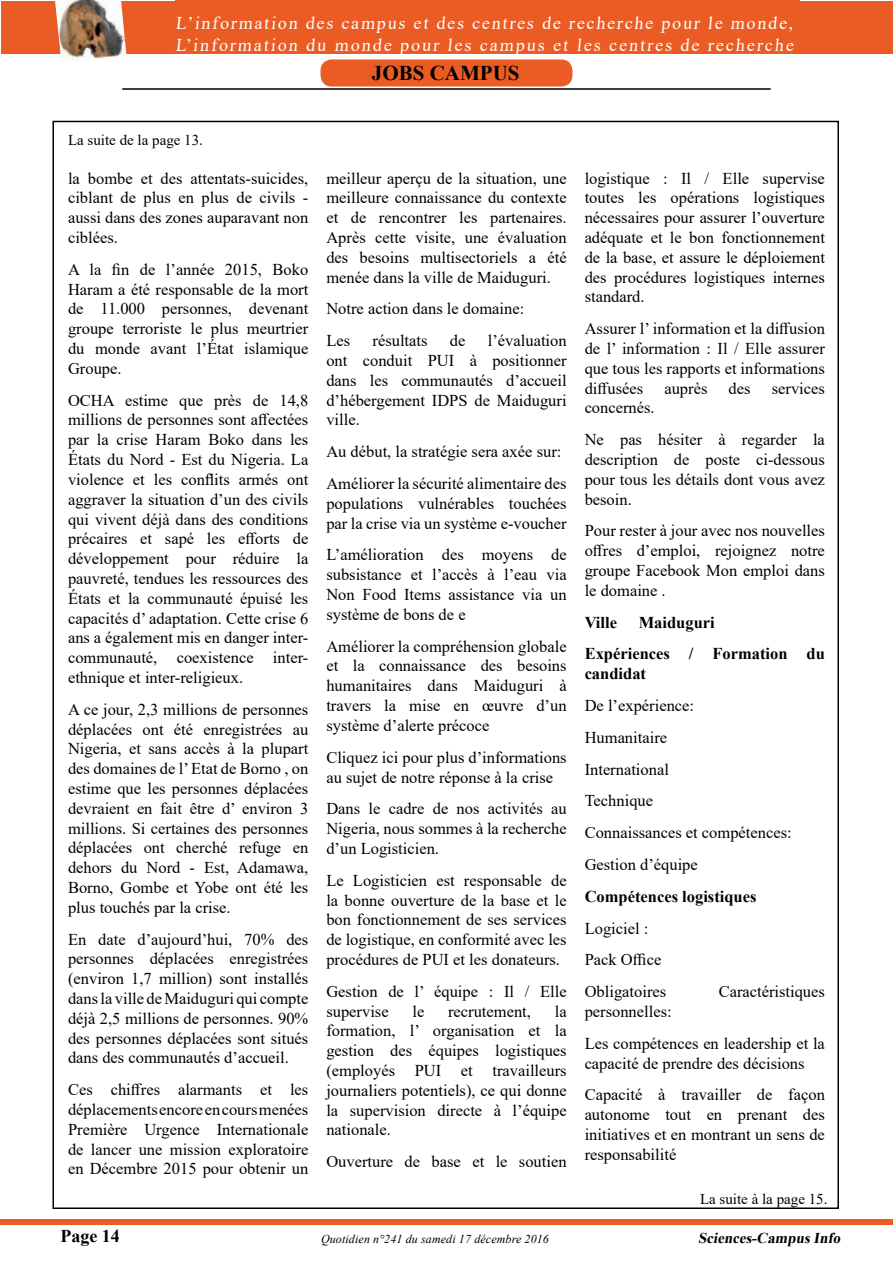
<style>
.page{position:relative;width:893px;height:1263px;background:#fff}
.page>*{position:absolute;margin:0;border:0;box-sizing:border-box;transform-origin:0 0}
.t1{font:700 21px "Times New Roman";color:#000}
.t2{font:18px/21.6px "Times New Roman";letter-spacing:.105em;color:#fff}
.t3{font:700 18px "Times New Roman";color:#000}
.t4{font:16.5px/19.8px "Times New Roman";color:#000;text-align:justify}
.t5{font:700 16.5px/31.8px "Times New Roman";color:#000}
.t6{font:15px "Times New Roman";color:#000}
.t7{font:italic 700 15px "Times New Roman";color:#000}
.t8{font:italic 12px "Times New Roman";letter-spacing:.01em;color:#000}
</style>
<div class="page">
<div style="left:1px;top:1219px;width:892px;height:6px;background:#ea5c24"></div>
<div style="left:1px;top:2px;width:892px;height:52px;background:#ea5c24"></div>
<img style="left:55px;top:0;width:72px;height:61px">
<div style="left:175px;top:0;width:625px;height:53px;background:#ea5c24"></div>
<hr style="left:122px;top:88px;width:649px;height:2px;background:#000">
<div style="left:321px;top:60px;width:251px;height:26px;background:#ea5c24;border-radius:11px"></div>
<div style="left:320px;top:59px;width:252px;height:28px;border:2px solid #ea5c24;border-radius:11px"></div>
<p class="t2" style="left:175px;top:12px;width:622px">L’information des campus et des centres de recherche pour le monde,<br>L’information du monde pour les campus et les centres de recherche</p>
<p class="t1" style="left:372px;top:58px;width:149px">JOBS CAMPUS</p>
<p class="t6" style="left:68px;top:130px;width:136px">La suite de la page 13.</p>
<p class="t4" style="left:68px;top:168px;width:242px">la bombe et des attentats-suicides, ciblant de plus en plus de civils - aussi dans des zones auparavant non ciblées.</p>
<p class="t4" style="left:68px;top:259px;width:242px">A la fin de l’année 2015, Boko Haram a été responsable de la mort de 11.000 personnes, devenant groupe terroriste le plus meurtrier du monde avant l’État islamique Groupe.</p>
<p class="t4" style="left:68px;top:390px;width:242px">OCHA estime que près de 14,8 millions de personnes sont affectées par la crise Haram Boko dans les États du Nord - Est du Nigeria. La violence et les conflits armés ont aggraver la situation d’un des civils qui vivent déjà dans des conditions précaires et sapé les efforts de développement pour réduire la pauvreté, tendues les ressources des États et la communauté épuisé les capacités d’ adaptation. Cette crise 6 ans a également mis en danger inter&shy;communauté, coexistence inter&shy;ethnique et inter-religieux.</p>
<p class="t4" style="left:68px;top:699px;width:242px">A ce jour, 2,3 millions de personnes déplacées ont été enregistrées au Nigeria, et sans accès à la plupart des domaines de l’ Etat de Borno , on estime que les personnes déplacées devraient en fait être d’ environ 3 millions. Si certaines des personnes déplacées ont cherché refuge en dehors du Nord - Est, Adamawa, Borno, Gombe et Yobe ont été les plus touchés par la crise.</p>
<p class="t4" style="left:68px;top:928px;width:242px">En date d’aujourd’hui, 70% des personnes déplacées enregistrées (environ 1,7 million) sont installés dans la ville de Maiduguri qui compte déjà 2,5 millions de personnes. 90% des personnes déplacées sont situés dans des communautés d’accueil.</p>
<p class="t4" style="left:68px;top:1079px;width:242px">Ces chiffres alarmants et les déplacements encore en cours menées Première Urgence Internationale de lancer une mission exploratoire en Décembre 2015 pour obtenir un</p>
<p class="t4" style="left:326px;top:168px;width:242px">meilleur aperçu de la situation, une meilleure connaissance du contexte et de rencontrer les partenaires.<br>Après cette visite, une évaluation des besoins multisectoriels a été menée dans la ville de Maiduguri.</p>
<p class="t4" style="left:326px;top:292px;width:199px;line-height:31.8px">Notre action dans le domaine:<br>Les</p>
<p class="t4" style="left:326px;top:330px;width:242px;text-indent:161px">l’évaluation ont conduit PUI à positionner dans les communautés d’accueil d’hébergement IDPS de Maiduguri ville.</p>
<p class="t4" style="left:326px;top:435px;width:242px;line-height:31.8px">Au début, la stratégie sera axée sur:<br>Améliorer la sécurité alimentaire des</p>
<p class="t4" style="left:326px;top:493px;width:242px">populations vulnérables touchées par la crise via un système e-voucher</p>
<p class="t4" style="left:326px;top:544px;width:242px">L’amélioration des moyens de subsistance et l’accès à l’eau via Non Food Items assistance via un système de bons de e</p>
<p class="t4" style="left:326px;top:636px;width:242px">Améliorer la compréhension globale et la connaissance des besoins humanitaires dans Maiduguri à travers la mise en œuvre d’un système d’alerte précoce</p>
<p class="t4" style="left:326px;top:747px;width:242px">Cliquez ici pour plus d’informations au sujet de notre réponse à la crise</p>
<p class="t4" style="left:326px;top:798px;width:242px">Dans le cadre de nos activités au Nigeria, nous sommes à la recherche d’un Logisticien.</p>
<p class="t4" style="left:326px;top:870px;width:242px">Le Logisticien est responsable de la bonne ouverture de la base et le bon fonctionnement de ses services de logistique, en conformité avec les procédures de PUI et les donateurs.</p>
<p class="t4" style="left:326px;top:981px;width:242px">Gestion de l’ équipe : Il / Elle supervise</p>
<p class="t4" style="left:373px;top:330px;width:56px">résultats</p>
<p class="t4" style="left:450px;top:330px;width:17px">de</p>
<p class="t4" style="left:326px;top:1000px;width:242px;text-indent:228px">la formation, l’ organisation et la gestion des équipes logistiques (employés PUI et travailleurs journaliers potentiels), ce qui donne la supervision directe à l’équipe nationale.</p>
<p class="t4" style="left:326px;top:1151px;width:242px">Ouverture de base et le soutien</p>
<p class="t4" style="left:412px;top:1000px;width:13px">le</p>
<p class="t4" style="left:448px;top:1000px;width:84px">recrutement,</p>
<p class="t4" style="left:585px;top:168px;width:242px">logistique : Il / Elle supervise toutes les opérations logistiques nécessaires pour assurer l’ouverture adéquate et le bon fonctionnement de la base, et assure le déploiement des procédures logistiques internes standard.</p>
<p class="t4" style="left:585px;top:318px;width:242px">Assurer l’ information et la diffusion de l’ information : Il / Elle assurer que tous les rapports et informations diffusées</p>
<p class="t4" style="left:664px;top:378px;width:45px">auprès</p>
<p class="t4" style="left:729px;top:378px;width:23px">des</p>
<p class="t4" style="left:772px;top:378px;width:55px">services</p>
<p class="t4" style="left:585px;top:391px;width:242px;line-height:31.8px">concernés.<br>Ne pas hésiter à regarder la</p>
<p class="t4" style="left:585px;top:449px;width:242px">description de poste ci-dessous pour tous les détails dont vous avez besoin.</p>
<p class="t4" style="left:585px;top:520px;width:242px">Pour rester à jour avec nos nouvelles offres d’emploi, rejoignez notre groupe Facebook Mon emploi dans le domaine .</p>
<p class="t5" style="left:585px;top:606px;width:34px">Ville</p>
<p class="t5" style="left:585px;top:606px;width:242px;text-indent:54px">Maiduguri<br>Expériences / Formation du</p>
<p class="t5" style="left:585px;top:657px;width:63px">candidat</p>
<p class="t4" style="left:585px;top:689px;width:209px;line-height:31.8px;text-align:left">De l’expérience:<br>Humanitaire<br>International<br>Technique<br>Connaissances et compétences:<br>Gestion d’équipe</p>
<p class="t5" style="left:585px;top:880px;width:173px">Compétences logistiques</p>
<p class="t4" style="left:585px;top:912px;width:83px;line-height:31.8px;text-align:left">Logiciel :<br>Pack Office<br>Obligatoires</p>
<p class="t4" style="left:719px;top:981px;width:108px">Caractéristiques</p>
<p class="t4" style="left:585px;top:995px;width:242px;line-height:31.8px">personnelles:<br>Les compétences en leadership et la</p>
<p class="t4" style="left:585px;top:1047px;width:242px;line-height:31.8px">capacité de prendre des décisions<br>Capacité à travailler de façon</p>
<p class="t4" style="left:585px;top:1104px;width:242px">autonome tout en prenant des initiatives et en montrant un sens de responsabilité</p>
<p class="t6" style="left:700px;top:1188px;width:129px">La suite à la page 15.</p>
<p class="t3" style="left:60px;top:1223px;width:61px">Page 14</p>
<p class="t8" style="left:321px;top:1231px;width:229px">Quotidien n°241 du samedi 17 décembre 2016</p>
<p class="t7" style="left:698px;top:1227px;width:147px">Sciences-CampusInfo</p>
</div>
